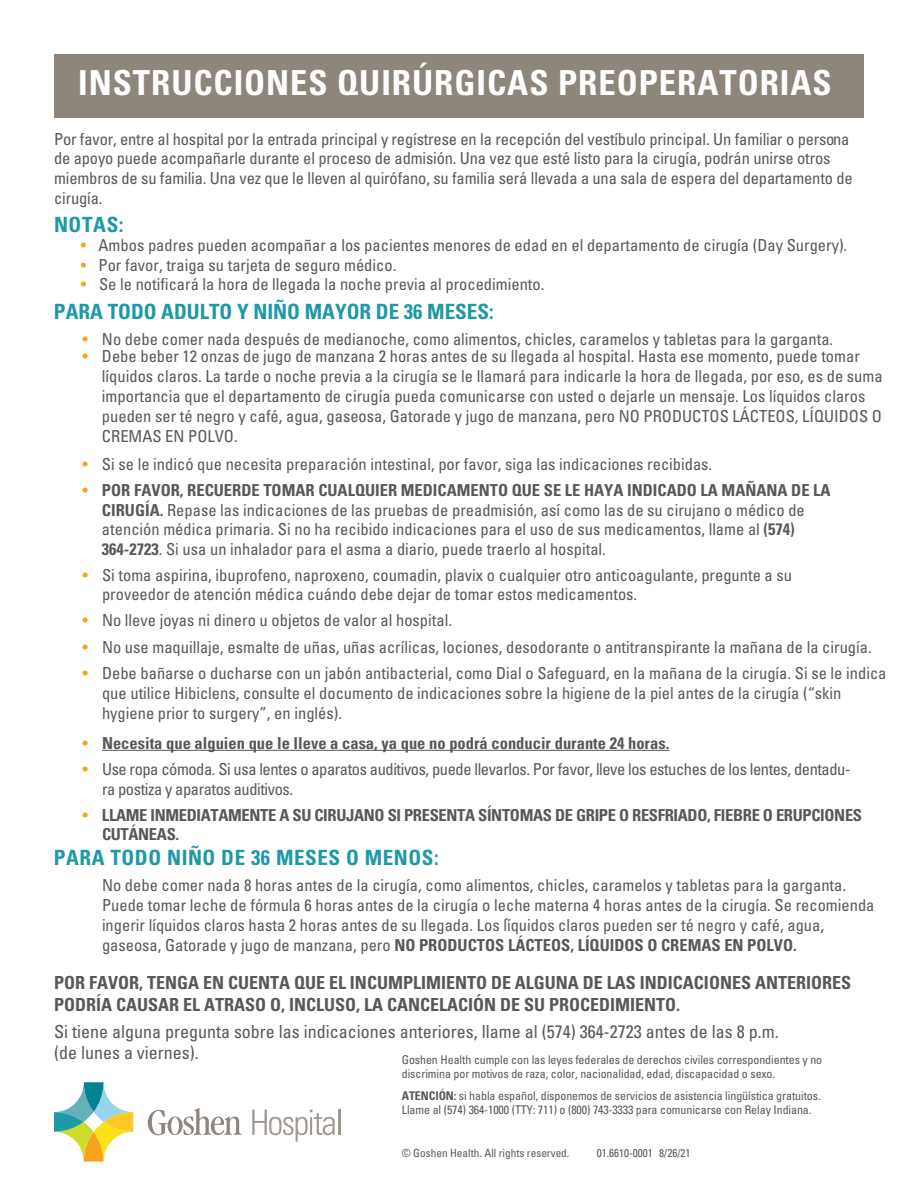
<style>
.page{position:relative;width:918px;height:1188px;background:#fff}
.page>*{position:absolute;margin:0;border:0;box-sizing:border-box;transform-origin:0 0}
.t1{font:700 condensed 34.5px "Univers LT Std";letter-spacing:.03em;color:#fff}
.t2{font:700 condensed 21px "Univers LT Std";color:#1e99a8}
.t3{font:700 condensed 21px "Univers LT Std";letter-spacing:.025em;color:#1e99a8}
.t4{font:700 condensed 18px/21.6px "Univers LT Std";color:#57585a}
.t5{font:condensed 18px/21.6px "Univers LT Std";color:#57585a}
.t6{font:condensed 16.5px/19.8px "Univers LT Std";color:#57585a}
.t7{font:condensed 16.5px/19.8px "Univers LT Std";letter-spacing:-.025em;color:#57585a}
.t8{font:700 condensed 16.5px/19.8px "Univers LT Std";letter-spacing:-.02em;color:#57585a}
.t9{font:700 condensed 16.5px "Univers LT Std";color:#57585a}
.t10{font:condensed 12px/14.4px "Univers LT Std";letter-spacing:-.005em;color:#57585a}
.t11{font:condensed 11.25px "Univers LT Std";color:#57585a}
.s1{color:#f9a21c}
.s2{font-weight:700}
.s3{font-weight:400;color:#f9a21c}
</style>
<div class="page">
<div style="left:54px;top:54px;width:810px;height:64px;background:#8e857b"></div>
<svg style="left:54px;top:1082px;width:79px;height:80px"></svg>
<svg style="left:148px;top:1108px;width:94px;height:27px"></svg>
<svg style="left:252px;top:1110px;width:83px;height:32px"></svg>
<hr style="left:338px;top:1110px;width:2px;height:25px;background:#9f968c">
<hr style="left:102px;top:750px;width:567px;height:1px;background:#57585a">
<h1 class="t1" style="left:78px;top:61px;width:755px">INSTRUCCIONES QUIRÚRGICAS PREOPERATORIAS</h1>
<p class="t6" style="left:54px;top:129px;width:800px">Por favor, entre al hospital por la entrada principal y regístrese en la recepción del vestíbulo principal. Un familiar o persona de apoyo puede acompañarle durante el proceso de admisión. Una vez que esté listo para la cirugía, podrán unirse otros miembros de su familia. Una vez que le lleven al quirófano, su familia será llevada a una sala de espera del departamento de cirugía.</p>
<p class="t2" style="left:54px;top:211px;width:71px">NOTAS:</p>
<p class="t6" style="left:81px;top:235px;width:768px"><span class="s1">•</span> Ambos padres pueden acompañar a los pacientes menores de edad en el departamento de cirugía (Day Surgery).</p>
<p class="t6" style="left:81px;top:255px;width:317px"><span class="s1">•</span> Por favor, traiga su tarjeta de seguro médico.</p>
<p class="t6" style="left:81px;top:274px;width:465px"><span class="s1">•</span> Se le notificará la hora de llegada la noche previa al procedimiento.</p>
<p class="t2" style="left:54px;top:299px;width:441px">PARA TODO ADULTO Y NIÑO MAYOR DE 36 MESES:</p>
<p class="t6" style="left:82px;top:329px;width:752px"><span class="s1">•</span> No debe comer nada después de medianoche, como alimentos, chicles, caramelos y tabletas para la garganta.</p>
<p class="t6" style="left:102px;top:346px;width:782px;text-indent:-20px"><span class="s1">•</span> Debe beber 12 onzas de jugo de manzana 2 horas antes de su llegada al hospital. Hasta ese momento, puede tomar líquidos claros. La tarde o noche previa a la cirugía se le llamará para indicarle la hora de llegada, por eso, es de suma importancia que el departamento de cirugía pueda comunicarse con usted o dejarle un mensaje. Los líquidos claros pueden ser té negro y café, agua, gaseosa, Gatorade y jugo de manzana, pero NO PRODUCTOS LÁCTEOS, LÍQUIDOS O CREMAS EN POLVO.</p>
<p class="t6" style="left:82px;top:454px;width:631px"><span class="s1">•</span> Si se le indicó que necesita preparación intestinal, por favor, siga las indicaciones recibidas.</p>
<p class="t6" style="left:102px;top:480px;width:730px;text-indent:-20px"><span class="s1">•</span> <span class="s2">POR FAVOR, RECUERDE TOMAR CUALQUIER MEDICAMENTO QUE SE LE HAYA INDICADO LA MAÑANA DE LA CIRUGÍA.</span> Repase las indicaciones de las pruebas de preadmisión, así como las de su cirujano o médico de atención médica primaria. Si no ha recibido indicaciones para el uso de sus medicamentos, llame al <span class="s2">(574)<br>364-2723</span>. Si usa un inhalador para el asma a diario, puede traerlo al hospital.</p>
<p class="t6" style="left:102px;top:565px;width:692px;text-indent:-20px"><span class="s1">•</span> Si toma aspirina, ibuprofeno, naproxeno, coumadin, plavix o cualquier otro anticoagulante, pregunte a su proveedor de atención médica cuándo debe dejar de tomar estos medicamentos.</p>
<p class="t6" style="left:83px;top:610px;width:371px"><span class="s1">•</span> No lleve joyas ni dinero u objetos de valor al hospital.</p>
<p class="t6" style="left:83px;top:637px;width:791px"><span class="s1">•</span> No use maquillaje, esmalte de uñas, uñas acrílicas, lociones, desodorante o antitranspirante la mañana de la cirugía.</p>
<p class="t6" style="left:102px;top:663px;width:786px;text-indent:-20px"><span class="s1">•</span> Debe bañarse o ducharse con un jabón antibacterial, como Dial o Safeguard, en la mañana de la cirugía. Si se le indica que utilice Hibiclens, consulte el documento de indicaciones sobre la higiene de la piel antes de la cirugía (“skin hygiene prior to surgery”, en inglés).</p>
<p class="t9" style="left:83px;top:733px;width:588px"><span class="s3">•</span> Necesita que alguien que le lleve a casa, ya que no podrá conducir durante 24 horas.</p>
<p class="t7" style="left:102px;top:759px;width:750px;text-indent:-20px"><span class="s1">•</span> Use ropa cómoda. Si usa lentes o aparatos auditivos, puede llevarlos. Por favor, lleve los estuches de los lentes, dentadu&shy;ra postiza y aparatos auditivos.</p>
<p class="t8" style="left:102px;top:805px;width:762px;text-indent:-20px"><span class="s3">•</span> LLAME INMEDIATAMENTE A SU CIRUJANO SI PRESENTA SÍNTOMAS DE GRIPE O RESFRIADO, FIEBRE O ERUPCIONES<br>CUTÁNEAS.</p>
<p class="t3" style="left:54px;top:845px;width:386px">PARA TODO NIÑO DE 36 MESES O MENOS:</p>
<p class="t6" style="left:102px;top:875px;width:774px">No debe comer nada 8 horas antes de la cirugía, como alimentos, chicles, caramelos y tabletas para la garganta.<br>Puede tomar leche de fórmula 6 horas antes de la cirugía o leche materna 4 horas antes de la cirugía. Se recomienda</p>
<p class="t6" style="left:505px;top:904px;width:5px">.</p>
<p class="t6" style="left:102px;top:915px;width:724px">ingerir líquidos claros hasta 2 horas antes de su llegada. Los líquidos claros pueden ser té negro y café, agua, gaseosa, Gatorade y jugo de manzana, pero <span class="s2">NO PRODUCTOS LÁCTEOS, LÍQUIDOS O CREMAS EN POLVO.</span></p>
<p class="t4" style="left:54px;top:972px;width:799px">POR FAVOR, TENGA EN CUENTA QUE EL INCUMPLIMIENTO DE ALGUNA DE LAS INDICACIONES ANTERIORES<br>PODRÍA CAUSAR EL ATRASO O, INCLUSO, LA CANCELACIÓN DE SU PROCEDIMIENTO.</p>
<p class="t5" style="left:54px;top:1020px;width:726px">Si tiene alguna pregunta sobre las indicaciones anteriores, llame al (574) 364-2723 antes de las 8 p.m. (de lunes a viernes).</p>
<p class="t10" style="left:402px;top:1052px;width:422px">Goshen Health cumple con las leyes federales de derechos civiles correspondientes y no discrimina por motivos de raza, color, nacionalidad, edad, discapacidad o sexo.</p>
<p class="t10" style="left:402px;top:1088px;width:420px"><span class="s2">ATENCIÓN:</span> si habla español, disponemos de servicios de asistencia lingüística gratuitos.<br>Llame al (574) 364-1000 (TTY: 711) o (800) 743-3333 para comunicarse con Relay Indiana.</p>
<p class="t11" style="left:402px;top:1146px;width:169px">© Goshen Health. All rights reserved.</p>
<p class="t11" style="left:597px;top:1146px;width:95px">01.6610-0001 8/26/21</p>
</div>
